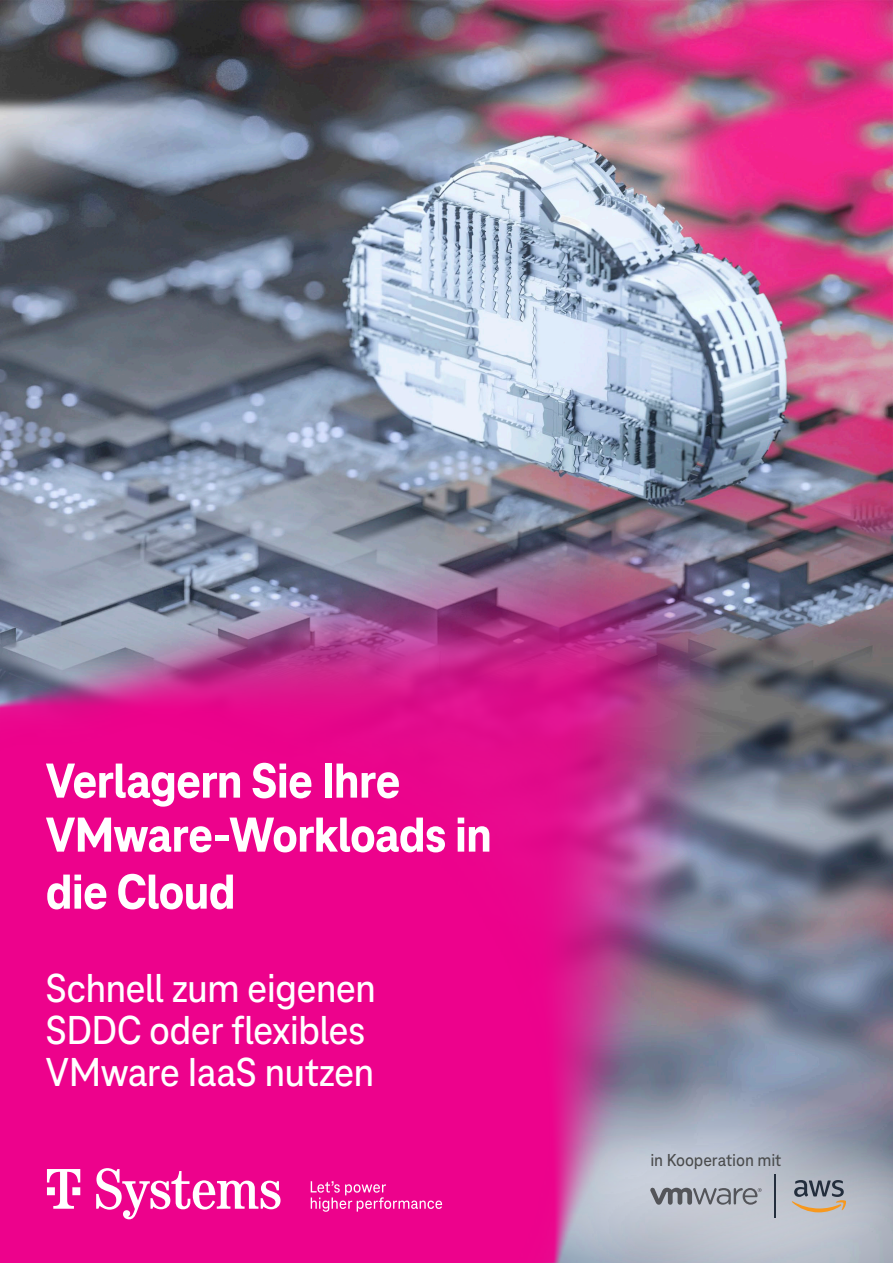
<style>
.page{position:relative;width:893px;height:1263px;background:#fff}
.page>*{position:absolute;margin:0;border:0;box-sizing:border-box;transform-origin:0 0}
._01_Headline_Ultra_3{font:800 51px/55.5px "Tele Neo";letter-spacing:-.015em;color:#fff}
._01_Headline_Ultra_3-2{font:500 42px/42px "Tele Neo";letter-spacing:-.02em;color:#fff}
._05_Copy_10_12_5_Nor{font:500 18px "Tele Neo";letter-spacing:-.005em;color:#4b4c4d}
</style>
<div class="page">
<img style="left:0;top:0;width:893px;height:168px">
<img style="left:0;top:168px;width:893px;height:1095px">
<svg style="left:47px;top:1168px;width:234px;height:51px"></svg>
<svg style="left:311px;top:1181px;width:131px;height:31px;background:#ef2b9e"></svg>
<hr style="left:774px;top:1174px;width:1px;height:44px;background:#232e3d">
<svg style="left:791px;top:1180px;width:55px;height:32px;background:#a09c99"></svg>
<svg style="left:650px;top:1187px;width:112px;height:18px;background:#969aa2"></svg>
<p class="_01_Headline_Ultra_3" style="left:46px;top:754px;width:448px">Verlagern Sie Ihre<br>VMware-Workloads in die Cloud</p>
<p class="_01_Headline_Ultra_3-2" style="left:46px;top:967px;width:332px">Schnell zum eigenen<br>SDDC oder flexibles<br>VMware IaaS nutzen</p>
<p class="_05_Copy_10_12_5_Nor" style="left:650px;top:1150px;width:132px">in Kooperation mit</p>
</div>
